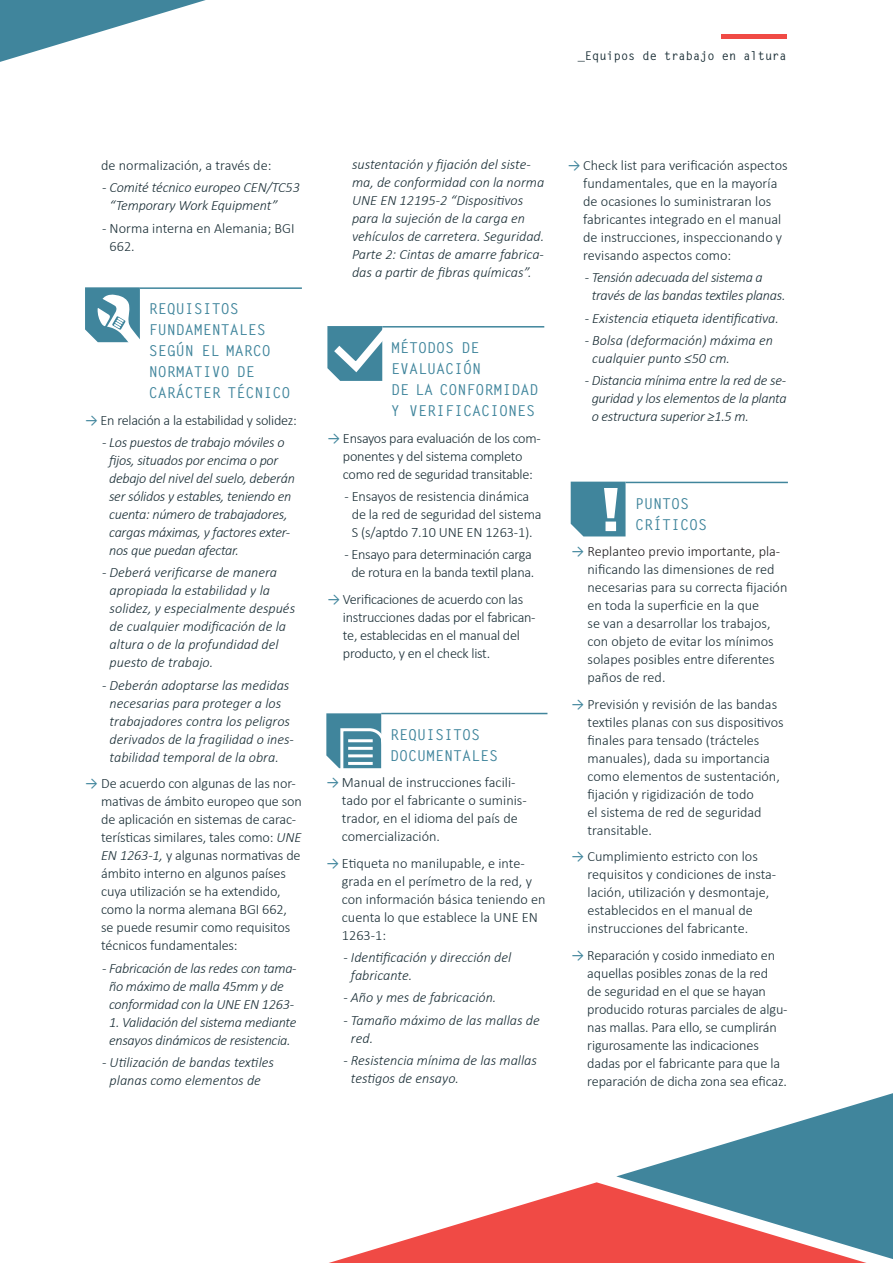
<style>
.page{position:relative;width:893px;height:1263px;background:#fff}
.page>*{position:absolute;margin:0;border:0;box-sizing:border-box;transform-origin:0 0}
.t1{font:700 15px/21px "Letter Gothic Std";color:#40859c}
.t2{font:300 14.25px/18px "Calibri";letter-spacing:-.01em;color:#1a2e36}
.t3{font:italic 300 14.25px/18px "Calibri";color:#1a2e36}
.t4{font:italic 300 14.25px/18px "Calibri";letter-spacing:-.02em;color:#1a2e36}
.t5{font:700 12px "Letter Gothic Std";color:#1a2e36}
.s1{font-weight:400;color:#40859c}
.s2{font-style:italic}
.s3{color:#231f20}
</style>
<div class="page">
<hr style="left:722px;top:34px;width:65px;height:4px;background:#f04a45">
<hr style="left:382px;top:326px;width:162px;height:2px;background:#40859c">
<svg style="left:85px;top:287px;width:55px;height:56px"></svg>
<hr style="left:140px;top:287px;width:162px;height:2px;background:#40859c">
<svg style="left:326px;top:713px;width:101px;height:56px"></svg>
<hr style="left:348px;top:739px;width:25px;height:3px;background:#fff">
<hr style="left:348px;top:747px;width:25px;height:3px;background:#fff">
<hr style="left:348px;top:754px;width:25px;height:3px;background:#fff">
<hr style="left:348px;top:762px;width:25px;height:3px;background:#fff">
<hr style="left:393px;top:739px;width:25px;height:3px;background:#fff">
<hr style="left:393px;top:747px;width:25px;height:3px;background:#fff">
<hr style="left:393px;top:754px;width:25px;height:3px;background:#fff">
<hr style="left:393px;top:762px;width:25px;height:3px;background:#fff">
<hr style="left:381px;top:713px;width:166px;height:1px;background:#40859c">
<svg style="left:327px;top:326px;width:70px;height:55px"></svg>
<hr style="left:626px;top:482px;width:162px;height:1px;background:#40859c">
<svg style="left:571px;top:482px;width:55px;height:54px"></svg>
<svg style="left:0;top:0;width:206px;height:62px"></svg>
<svg style="left:329px;top:1182px;width:537px;height:81px"></svg>
<svg style="left:616px;top:1093px;width:277px;height:166px"></svg>
<p class="t5" style="left:578px;top:49px;width:210px">_Equipos de trabajo en altura</p>
<p class="t2" style="left:101px;top:156px;width:172px">de normalización, a través de:</p>
<p class="t3" style="left:109px;top:179px;width:192px;text-indent:-7px">- Comité técnico europeo CEN/TC53 “Temporary Work Equipment”</p>
<p class="t2" style="left:110px;top:219px;width:187px;text-indent:-8px">- Norma interna en Alemania; BGI<br>662.</p>
<p class="t1" style="left:149px;top:299px;width:143px">REQUISITOS<br>FUNDAMENTALES<br>SEGÚN EL MARCO<br>NORMATIVO DE<br>CARÁCTER TÉCNICO</p>
<p class="t2" style="left:85px;top:411px;width:213px"><span class="s1">→</span> En relación a la estabilidad y solidez:</p>
<p class="t4" style="left:109px;top:433px;width:187px;text-indent:-7px">- Los puestos de trabajo móviles o fijos, situados por encima o por debajo del nivel del suelo, deberán ser sólidos y estables, teniendo en cuenta: número de trabajadores, cargas máximas, y factores exter&shy;nos que puedan afectar.</p>
<p class="t3" style="left:110px;top:564px;width:187px;text-indent:-8px">- Deberá verificarse de manera apropiada la estabilidad y la solidez, y especialmente después de cualquier modificación de la altura o de la profundidad del puesto de trabajo.</p>
<p class="t3" style="left:102px;top:676px;width:193px;text-align:center">- Deberán adoptarse las medidas necesarias para proteger a los trabajadores contra los peligros derivados de la fragilidad o ines&shy;tabilidad temporal de la obra.</p>
<p class="t2" style="left:101px;top:774px;width:202px;text-indent:-16px"><span class="s1">→</span> De acuerdo con algunas de las nor&shy;mativas de ámbito europeo que son de aplicación en sistemas de carac&shy;terísticas similares, tales como: <span class="s2">UNE EN 1263-1,</span> y algunas normativas de ámbito interno en algunos países cuya utilización se ha extendido, como la norma alemana BGI 662, se puede resumir como requisitos técnicos fundamentales:</p>
<p class="t4" style="left:102px;top:959px;width:196px;text-align:center">- Fabricación de las redes con tama&shy;ño máximo de malla 45mm y de conformidad con la UNE EN 1263-</p>
<p class="t4" style="left:109px;top:1013px;width:189px">1. Validación del sistema mediante ensayos dinámicos de resistencia.</p>
<p class="t3" style="left:102px;top:1053px;width:173px;text-align:center">- Utilización de bandas textiles planas como elementos de</p>
<p class="t3" style="left:352px;top:155px;width:194px">sustentación y fijación del siste&shy;ma, de conformidad con la norma<br>UNE EN 12195-2 “Dispositivos para la sujeción de la carga en vehículos de carretera. Seguridad.<br>Parte 2: Cintas de amarre fabrica&shy;das a partir de fibras químicas”.</p>
<p class="t2" style="left:583px;top:156px;width:206px;text-indent:-16px"><span class="s1">→</span> Check list para verificación aspectos fundamentales, que en la mayoría de ocasiones lo suministraran los fabricantes integrado en el manual de instrucciones, inspeccionando y revisando aspectos como:</p>
<p class="t4" style="left:592px;top:269px;width:195px;text-indent:-7px">- Tensión adecuada del sistema a través de las bandas textiles planas.</p>
<p class="t3" style="left:585px;top:309px;width:196px">- Existencia etiqueta identificativa.</p>
<p class="t3" style="left:592px;top:331px;width:182px;text-indent:-8px">- Bolsa (deformación) máxima en cualquier punto ≤50 cm.</p>
<p class="t3" style="left:592px;top:371px;width:196px;text-align:justify;text-indent:-7px">- Distancia mínima entre la red de se&shy;guridad y los elementos de la planta o estructura superior ≥1.5 m.</p>
<p class="t1" style="left:391px;top:337px;width:149px">MÉTODOS DE<br>EVALUACIÓN<br>DE LA CONFORMIDAD<br>Y VERIFICACIONES</p>
<p class="t2" style="left:327px;top:429px;width:215px;text-align:center"><span class="s1">→</span> Ensayos para evaluación de los com&shy;ponentes y del sistema completo como red de seguridad transitable:</p>
<p class="t2" style="left:352px;top:487px;width:191px;text-indent:-7px">- Ensayos de resistencia dinámica de la red de seguridad del sistema<br>S (s/aptdo 7.10 UNE EN 1263-1).</p>
<p class="t2" style="left:344px;top:545px;width:191px;text-align:center">- Ensayo para determinación carga de rotura en la banda textil plana.</p>
<p class="t2" style="left:343px;top:590px;width:194px;text-indent:-16px"><span class="s1">→</span> Verificaciones de acuerdo con las instrucciones dadas por el fabrican&shy;te, establecidas en el manual del producto, y en el check list.</p>
<p class="t1" style="left:635px;top:493px;width:73px">PUNTOS<br>CRÍTICOS</p>
<p class="t2" style="left:587px;top:542px;width:201px;text-indent:-16px"><span class="s1">→</span> <span class="s3">Replanteo previo importante, pla&shy;</span>nificando las dimensiones de red necesarias para su correcta fijación en toda la superficie en la que<br>se van a desarrollar los trabajos, con objeto de evitar los mínimos solapes posibles entre diferentes paños de red.</p>
<p class="t2" style="left:587px;top:695px;width:198px;text-indent:-16px"><span class="s1">→</span> Previsión y revisión de las bandas textiles planas con sus dispositivos finales para tensado (trácteles manuales), dada su importancia como elementos de sustentación, fijación y rigidización de todo<br>el sistema de red de seguridad transitable.</p>
<p class="t2" style="left:587px;top:847px;width:190px;text-indent:-16px"><span class="s1">→</span> Cumplimiento estricto con los requisitos y condiciones de insta&shy;lación, utilización y desmontaje, establecidos en el manual de instrucciones del fabricante.</p>
<p class="t2" style="left:587px;top:946px;width:202px;text-indent:-16px"><span class="s1">→</span> Reparación y cosido inmediato en aquellas posibles zonas de la red<br>de seguridad en el que se hayan producido roturas parciales de algu&shy;nas mallas. Para ello, se cumplirán rigurosamente las indicaciones dadas por el fabricante para que la reparación de dicha zona sea eficaz.</p>
<p class="t1" style="left:390px;top:724px;width:109px">REQUISITOS<br>DOCUMENTALES</p>
<p class="t2" style="left:342px;top:773px;width:186px;text-indent:-16px"><span class="s1">→</span> Manual de instrucciones facili&shy;tado por el fabricante o suminis&shy;trador, en el idioma del país de comercialización.</p>
<p class="t2" style="left:342px;top:854px;width:205px;text-indent:-16px"><span class="s1">→</span> Etiqueta no manilupable, e inte&shy;grada en el perímetro de la red, y con información básica teniendo en cuenta lo que establece la UNE EN<br>1263-1:</p>
<p class="t3" style="left:351px;top:948px;width:162px;text-indent:-8px">- Identificación y dirección del fabricante.</p>
<p class="t3" style="left:343px;top:988px;width:155px">- Año y mes de fabricación.</p>
<p class="t3" style="left:351px;top:1011px;width:190px;text-indent:-8px">- Tamaño máximo de las mallas de red.</p>
<p class="t3" style="left:351px;top:1051px;width:187px;text-indent:-8px">- Resistencia mínima de las mallas testigos de ensayo.</p>
</div>
